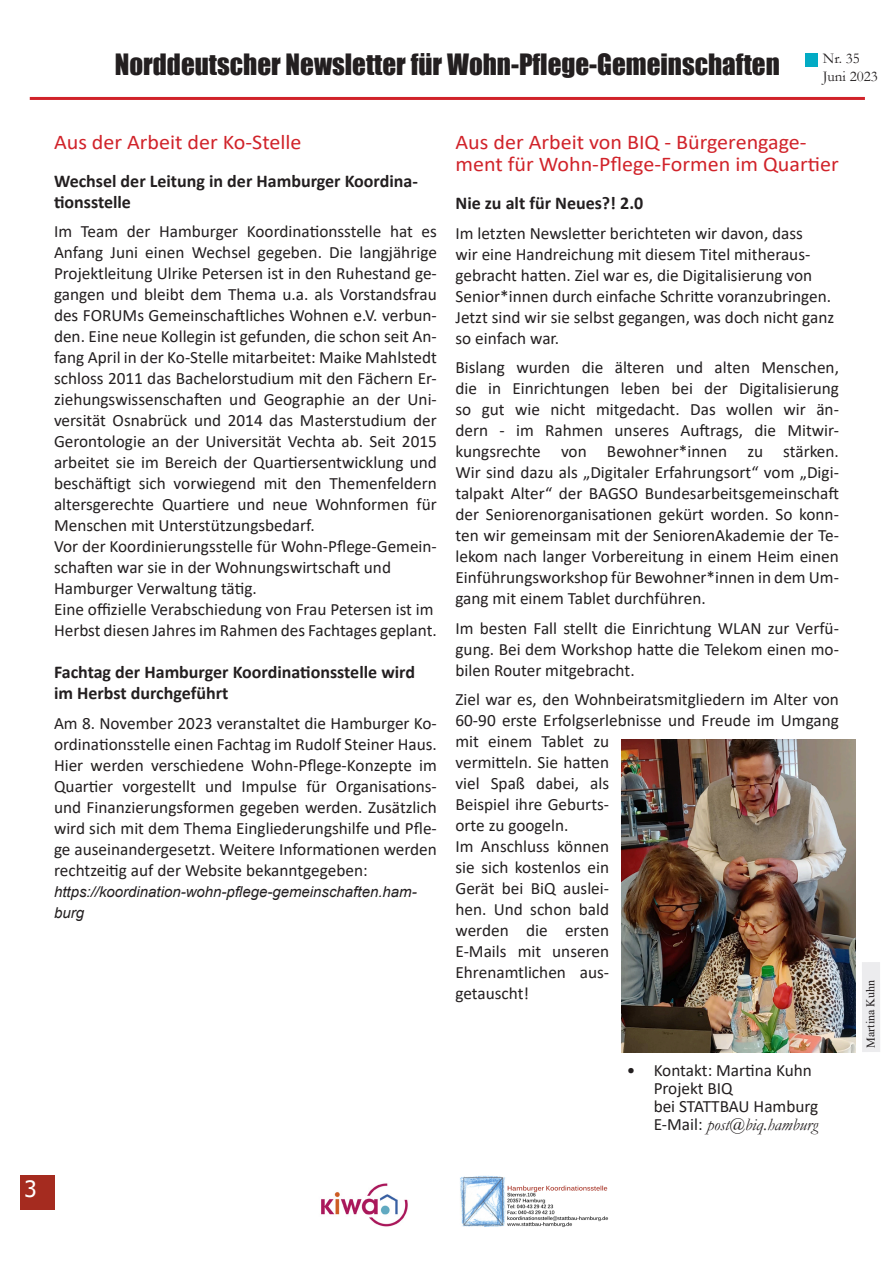
<style>
.page{position:relative;width:893px;height:1263px;background:#fff}
.page>*{position:absolute;margin:0;border:0;box-sizing:border-box;transform-origin:0 0}
.t1{font:27px "Impact";color:#231f20}
.t2{font:22.5px "Tahoma";color:#fff}
.t3{font:21px/22.5px "Calibri";color:#d1232a;scale:1.05 1}
.t4{font:700 18px/21px "Calibri";color:#231f20}
.t5{font:17.25px/21px "Calibri";color:#231f20}
.t6{font:italic 17.25px "Garamond";color:#231f20}
.t7{font:italic 15px/21px "Arial";color:#231f20}
.t8{font:15px/18px "Garamond";color:#231f20}
.t9{font:12px "Times New Roman";letter-spacing:-.005em;color:#231f20}
.s1{font-family:"Calibri";font-style:normal}
</style>
<div class="page">
<hr style="left:30px;top:97px;width:835px;height:3px;background:#d1232a">
<div style="left:805px;top:54px;width:13px;height:13px;background:#02abc4"></div>
<img style="left:460px;top:1176px;width:148px;height:52px">
<img style="left:321px;top:1183px;width:87px;height:44px">
<div style="left:20px;top:1176px;width:34px;height:34px;background:#a52b1f"></div>
<div style="left:862px;top:962px;width:18px;height:90px;background:#ececee"></div>
<img style="left:622px;top:740px;width:234px;height:312px">
<h1 class="t1" style="left:115px;top:44px;width:666px">Norddeutscher Newsletter für Wohn-Pflege-Gemeinschaften</h1>
<p class="t8" style="left:823px;top:49px;width:56px">Nr. 35<br>Juni 2023</p>
<p class="t3" style="left:54px;top:130px;width:237px">Aus der Arbeit der Ko-Stelle</p>
<p class="t4" style="left:54px;top:170px;width:365px">Wechsel der Leitung in der Hamburger Koordina&shy;tionsstelle</p>
<p class="t5" style="left:54px;top:221px;width:384px">Im Team der Hamburger Koordinationsstelle hat es Anfang Juni einen Wechsel gegeben. Die langjährige Projektleitung Ulrike Petersen ist in den Ruhestand ge&shy;gangen und bleibt dem Thema u.a. als Vorstandsfrau des FORUMs Gemeinschaftliches Wohnen e.V. verbun&shy;den. Eine neue Kollegin ist gefunden, die schon seit An&shy;fang April in der Ko-Stelle mitarbeitet: Maike Mahlstedt schloss 2011 das Bachelorstudium mit den Fächern Er&shy;ziehungswissenschaften und Geographie an der Uni&shy;versität Osnabrück und 2014 das Masterstudium der Gerontologie an der Universität Vechta ab. Seit 2015 arbeitet sie im Bereich der Quartiersentwicklung und beschäftigt sich vorwiegend mit den Themenfeldern altersgerechte Quartiere und neue Wohnformen für Menschen mit Unterstützungsbedarf.<br>Vor der Koordinierungsstelle für Wohn-Pflege-Gemein&shy;schaften war sie in der Wohnungswirtschaft und Hamburger Verwaltung tätig.<br>Eine offizielle Verabschiedung von Frau Petersen ist im Herbst diesen Jahres im Rahmen des Fachtages geplant.</p>
<p class="t4" style="left:54px;top:662px;width:362px">Fachtag der Hamburger Koordinationsstelle wird im Herbst durchgeführt</p>
<p class="t5" style="left:54px;top:712px;width:384px;text-align:justify">Am 8. November 2023 veranstaltet die Hamburger Ko&shy;ordinationsstelle einen Fachtag im Rudolf Steiner Haus.<br>Hier werden verschiedene Wohn-Pflege-Konzepte im Quartier vorgestellt und Impulse für Organisations&shy;und Finanzierungsformen gegeben werden. Zusätzlich wird sich mit dem Thema Eingliederungshilfe und Pfle&shy;ge auseinandergesetzt. Weitere Informationen werden rechtzeitig auf der Website bekanntgegeben:</p>
<p class="t7" style="left:54px;top:881px;width:364px">https://koordination-wohn-pflege-gemeinschaften.ham&shy;burg</p>
<p class="t3" style="left:455px;top:130px;width:366px">Aus der Arbeit von BIQ - Bürgerengage&shy;ment für Wohn-Pflege-Formen im Quartier</p>
<p class="t4" style="left:455px;top:193px;width:189px">Nie zu alt für Neues?! 2.0</p>
<p class="t5" style="left:455px;top:222px;width:380px">Im letzten Newsletter berichteten wir davon, dass<br>wir eine Handreichung mit diesem Titel mitheraus&shy;gebracht hatten. Ziel war es, die Digitalisierung von Senior*innen durch einfache Schritte voranzubringen.<br>Jetzt sind wir sie selbst gegangen, was doch nicht ganz so einfach war.</p>
<p class="t5" style="left:455px;top:357px;width:385px;text-align:justify">Bislang wurden die älteren und alten Menschen, die in Einrichtungen leben bei der Digitalisierung so gut wie nicht mitgedacht. Das wollen wir än&shy;dern - im Rahmen unseres Auftrags, die Mitwir&shy;kungsrechte von Bewohner*innen zu stärken.<br>Wir sind dazu als „Digitaler Erfahrungsort“ vom „Digi&shy;talpakt Alter“ der BAGSO Bundesarbeitsgemeinschaft der Seniorenorganisationen gekürt worden. So konn&shy;ten wir gemeinsam mit der SeniorenAkademie der Te&shy;lekom nach langer Vorbereitung in einem Heim einen Einführungsworkshop für Bewohner*innen in dem Um&shy;gang mit einem Tablet durchführen.</p>
<p class="t5" style="left:455px;top:617px;width:385px;text-align:justify">Im besten Fall stellt die Einrichtung WLAN zur Verfü&shy;gung. Bei dem Workshop hatte die Telekom einen mo&shy;bilen Router mitgebracht.</p>
<p class="t5" style="left:455px;top:689px;width:385px">Ziel war es, den Wohnbeiratsmitgliedern im Alter von<br>60-90 erste Erfolgserlebnisse und Freude im Umgang mit einem Tablet zu<br>vermitteln. Sie hatten<br>viel Spaß dabei, als<br>Beispiel ihre Geburts-<br>orte zu googeln.<br>Im Anschluss können<br>sie sich kostenlos ein<br>Gerät bei BiQ auslei-<br>hen. Und schon bald<br>werden die ersten<br>E-Mails mit unseren<br>Ehrenamtlichen aus-<br>getauscht!</p>
<h2 class="t2" style="left:25px;top:1174px;width:14px">3</h2>
<p class="t5" style="left:654px;top:1061px;width:166px;line-height:18px;text-indent:-27px">• Kontakt: Martina Kuhn<br>Projekt BIQ<br>bei STATTBAU Hamburg</p>
<p class="t6" style="left:654px;top:1113px;width:166px"><span class="s1">E-Mail:</span> post@biq.hamburg</p>
<p class="t9" style="left:862px;top:1048px;width:69px;rotate:-90deg">Martina Kuhn</p>
</div>
